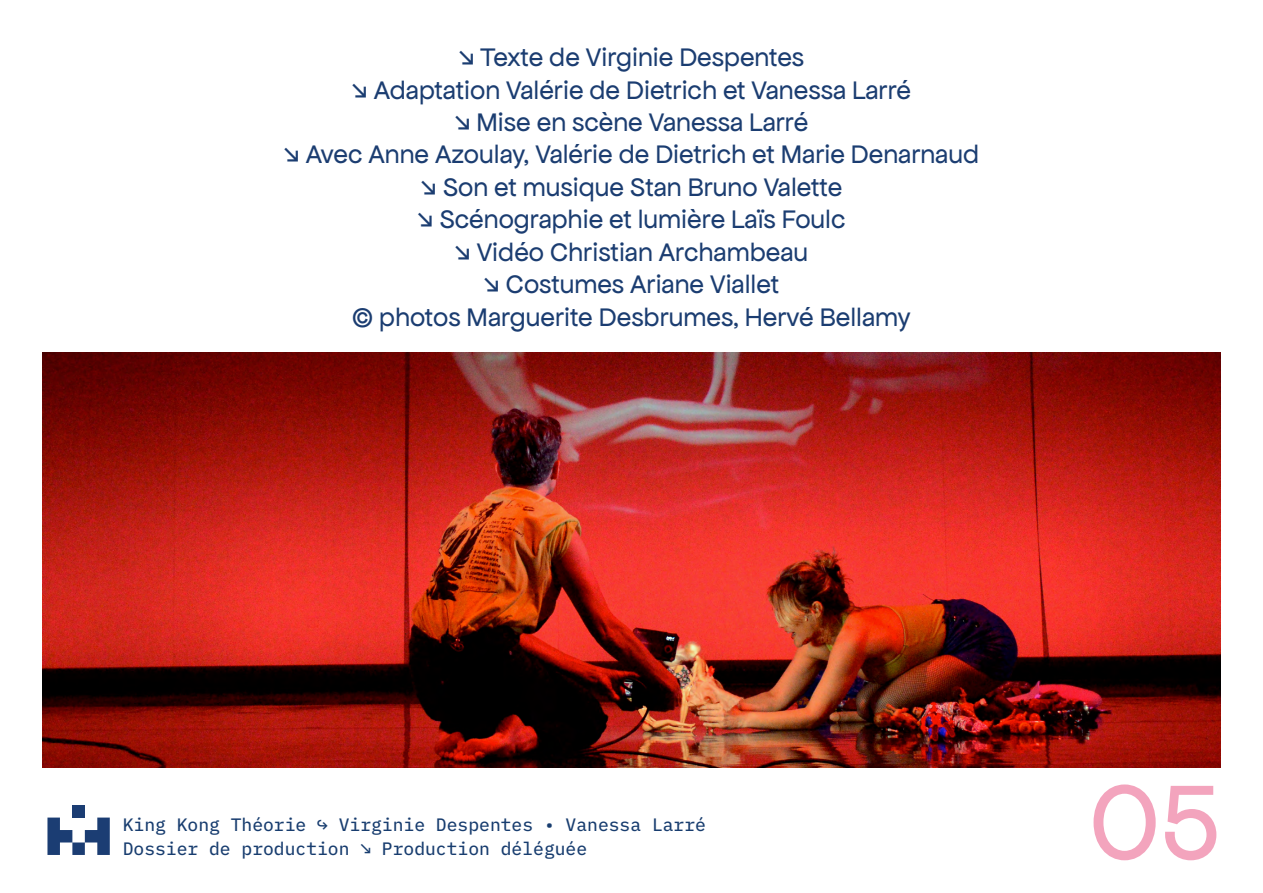
<style>
.page{position:relative;width:1263px;height:893px;background:#fff}
.page>*{position:absolute;margin:0;border:0;box-sizing:border-box;transform-origin:0 0}
.t1{font:112.5px "Apfel Grotezk";color:#f3a4bd}
.t2{font:27px/32.4px "Apfel Grotezk";color:#1b3d71;text-align:center}
.t3{font:18px/24px "IBM Plex Mono Text";color:#183d6f}
</style>
<div class="page">
<svg style="left:47px;top:817px;width:63px;height:38px"></svg>
<div style="left:72px;top:805px;width:13px;height:12px;background:#1b3d73"></div>
<img style="left:43px;top:353px;width:1177px;height:414px">
<p class="t2" style="left:284px;top:42px;width:697px">↘ Texte de Virginie Despentes<br>↘ Adaptation Valérie de Dietrich et Vanessa Larré<br>↘ Mise en scène Vanessa Larré<br>↘ Avec Anne Azoulay, Valérie de Dietrich et Marie Denarnaud ↘ Son et musique Stan Bruno Valette<br>↘ Scénographie et lumière Laïs Foulc<br>↘ Vidéo Christian Archambeau<br>↘ Costumes Ariane Viallet<br>© photos Marguerite Desbrumes, Hervé Bellamy</p>
<p class="t3" style="left:123px;top:811px;width:585px">King Kong Théorie ↪ Virginie Despentes • Vanessa Larré<br>Dossier de production ↘ Production déléguée</p>
<h1 class="t1" style="left:1089px;top:763px;width:133px">05</h1>
</div>
